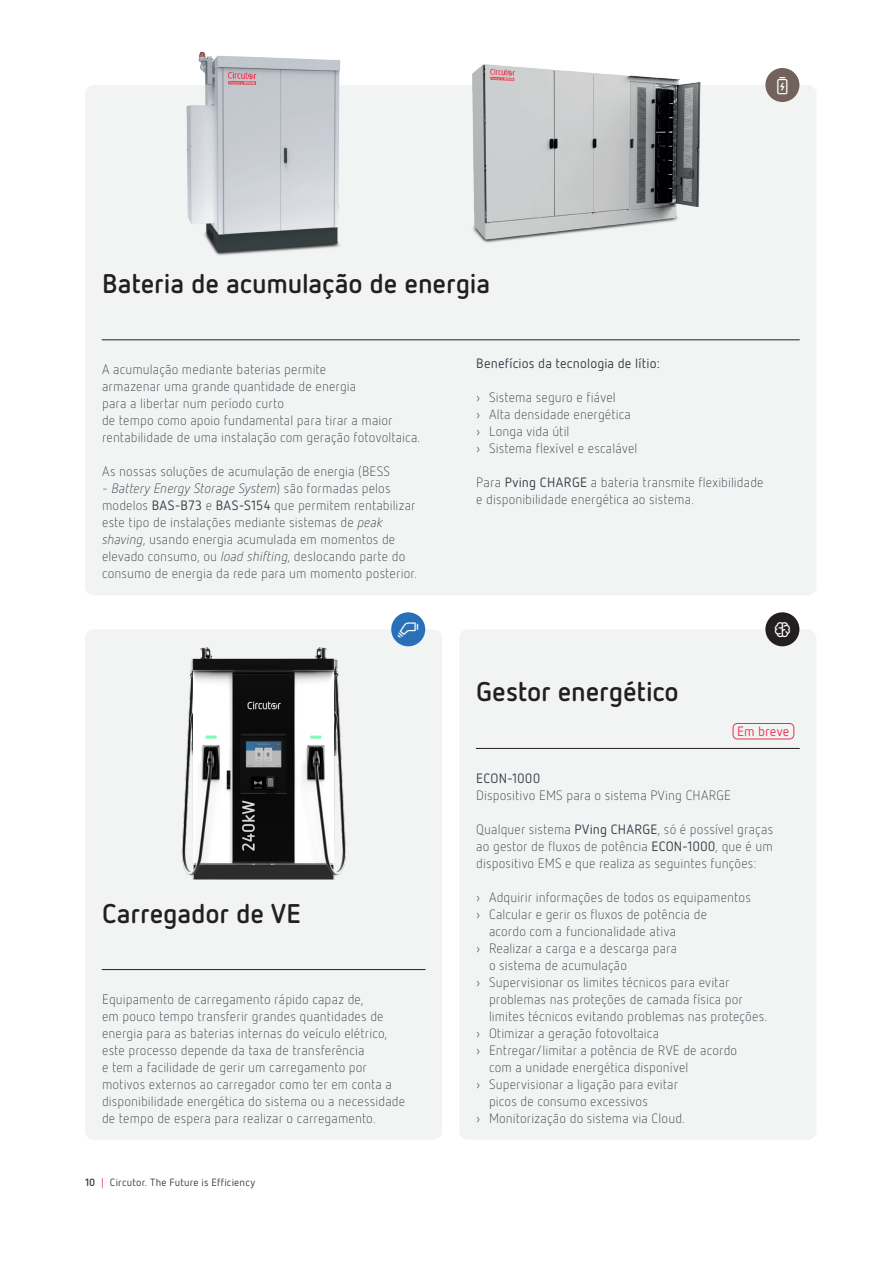
<style>
.page{position:relative;width:893px;height:1263px;background:#fff}
.page>*{position:absolute;margin:0;border:0;box-sizing:border-box;transform-origin:0 0}
.t1{font:700 27px "Netto Pro";letter-spacing:-.005em;color:#231f20}
.t2{font:300 13.5px/17px "Netto Pro";letter-spacing:.01em;color:#323640}
.t3{font:13.5px "Netto Pro";letter-spacing:.01em;color:#323640}
.t4{font:13.5px "Netto Pro";letter-spacing:.015em;color:#ee2d50}
.t5{font:10.5px "Netto Pro";letter-spacing:.025em;color:#323640}
.s1{font-style:italic}
.s2{font-weight:400}
.s3{font-weight:700}
.s4{color:#ee2d50}
</style>
<div class="page">
<div style="left:85px;top:85px;width:731px;height:510px;background:#f2f3f3;border-radius:9px"></div>
<div style="left:85px;top:629px;width:357px;height:511px;background:#f2f3f3;border-radius:9px"></div>
<div style="left:459px;top:629px;width:357px;height:511px;background:#f2f3f3;border-radius:9px"></div>
<div style="left:765px;top:68px;width:34px;height:34px;background:#71635c;border-radius:50%"></div>
<div style="left:391px;top:612px;width:34px;height:34px;background:#2a70b8;border-radius:50%"></div>
<div style="left:765px;top:612px;width:34px;height:34px;background:#231f20;border-radius:50%"></div>
<hr style="left:102px;top:339px;width:697px;height:1px;background:#231f20">
<hr style="left:102px;top:969px;width:323px;height:1px;background:#231f20">
<hr style="left:476px;top:748px;width:323px;height:1px;background:#231f20">
<img style="left:181px;top:647px;width:165px;height:233px">
<img style="left:186px;top:51px;width:155px;height:205px">
<img style="left:472px;top:64px;width:229px;height:179px">
<div style="left:733px;top:723px;width:61px;height:16px;border:1px solid #ee2d50;border-radius:4px"></div>
<h4 class="t1" style="left:102px;top:265px;width:390px">Bateria de acumulação de energia</h4>
<p class="t2" style="left:102px;top:361px;width:256px">A acumulação mediante baterias permite armazenar uma grande quantidade de energia para a libertar num período curto</p>
<p class="t2" style="left:102px;top:412px;width:320px">de tempo como apoio fundamental para tirar a maior rentabilidade de uma instalação com geração fotovoltaica.</p>
<p class="t2" style="left:102px;top:463px;width:290px">As nossas soluções de acumulação de energia (BESS</p>
<p class="t2" style="left:102px;top:480px;width:316px">- <span class="s1">Battery Energy Storage System</span>) são formadas pelos modelos <span class="s2">BAS-B73</span> e <span class="s2">BAS-S154</span> que permitem rentabilizar este tipo de instalações mediante sistemas de <span class="s1">peak shaving</span>, usando energia acumulada em momentos de elevado consumo, ou <span class="s1">load shifting</span>, deslocando parte do consumo de energia da rede para um momento posterior.</p>
<h4 class="t1" style="left:102px;top:895px;width:200px">Carregador de VE</h4>
<p class="t2" style="left:102px;top:990px;width:305px">Equipamento de carregamento rápido capaz de,<br>em pouco tempo transferir grandes quantidades de energia para as baterias internas do veículo elétrico, este processo depende da taxa de transferência<br>e tem a facilidade de gerir um carregamento por motivos externos ao carregador como ter em conta a disponibilidade energética do sistema ou a necessidade de tempo de espera para realizar o carregamento.</p>
<p class="t5" style="left:85px;top:1176px;width:172px"><span class="s3">10</span> <span class="s4">|</span> Circutor. The Future is Efficiency</p>
<p class="t3" style="left:476px;top:354px;width:185px">Benefícios da tecnologia de lítio:</p>
<p class="t2" style="left:476px;top:388px;width:141px">› Sistema seguro e fiável</p>
<p class="t2" style="left:476px;top:405px;width:156px">› Alta densidade energética</p>
<p class="t2" style="left:476px;top:422px;width:95px">› Longa vida útil</p>
<p class="t2" style="left:476px;top:439px;width:163px">› Sistema flexível e escalável</p>
<p class="t2" style="left:476px;top:473px;width:289px">Para <span class="s2">Pving CHARGE</span> a bateria transmite flexibilidade e disponibilidade energética ao sistema.</p>
<h4 class="t1" style="left:476px;top:674px;width:204px">Gestor energético</h4>
<p class="t4" style="left:737px;top:722px;width:54px">Em breve</p>
<p class="t3" style="left:476px;top:769px;width:66px">ECON-1000</p>
<p class="t2" style="left:476px;top:786px;width:256px">Dispositivo EMS para o sistema PVing CHARGE</p>
<p class="t2" style="left:476px;top:820px;width:298px;text-align:justify">Qualquer sistema <span class="s2">PVing CHARGE</span>, só é possível graças ao gestor de fluxos de potência <span class="s2">ECON-1000</span>, que é um dispositivo EMS e que realiza as seguintes funções:</p>
<p class="t2" style="left:476px;top:888px;width:276px">› Adquirir informações de todos os equipamentos</p>
<p class="t2" style="left:489px;top:905px;width:220px;text-indent:-13px">› Calcular e gerir os fluxos de potência de acordo com a funcionalidade ativa</p>
<p class="t2" style="left:489px;top:939px;width:190px;text-indent:-13px">› Realizar a carga e a descarga para o sistema de acumulação</p>
<p class="t2" style="left:489px;top:973px;width:280px;text-indent:-13px">› Supervisionar os limites técnicos para evitar problemas nas proteções de camada física por limites técnicos evitando problemas nas proteções.</p>
<p class="t2" style="left:476px;top:1024px;width:184px">› Otimizar a geração fotovoltaica</p>
<p class="t2" style="left:489px;top:1041px;width:250px;text-indent:-13px">› Entregar/limitar a potência de RVE de acordo com a unidade energética disponível</p>
<p class="t2" style="left:489px;top:1075px;width:190px;text-indent:-13px">› Supervisionar a ligação para evitar picos de consumo excessivos</p>
<p class="t2" style="left:476px;top:1109px;width:210px">› Monitorização do sistema via Cloud.</p>
</div>
